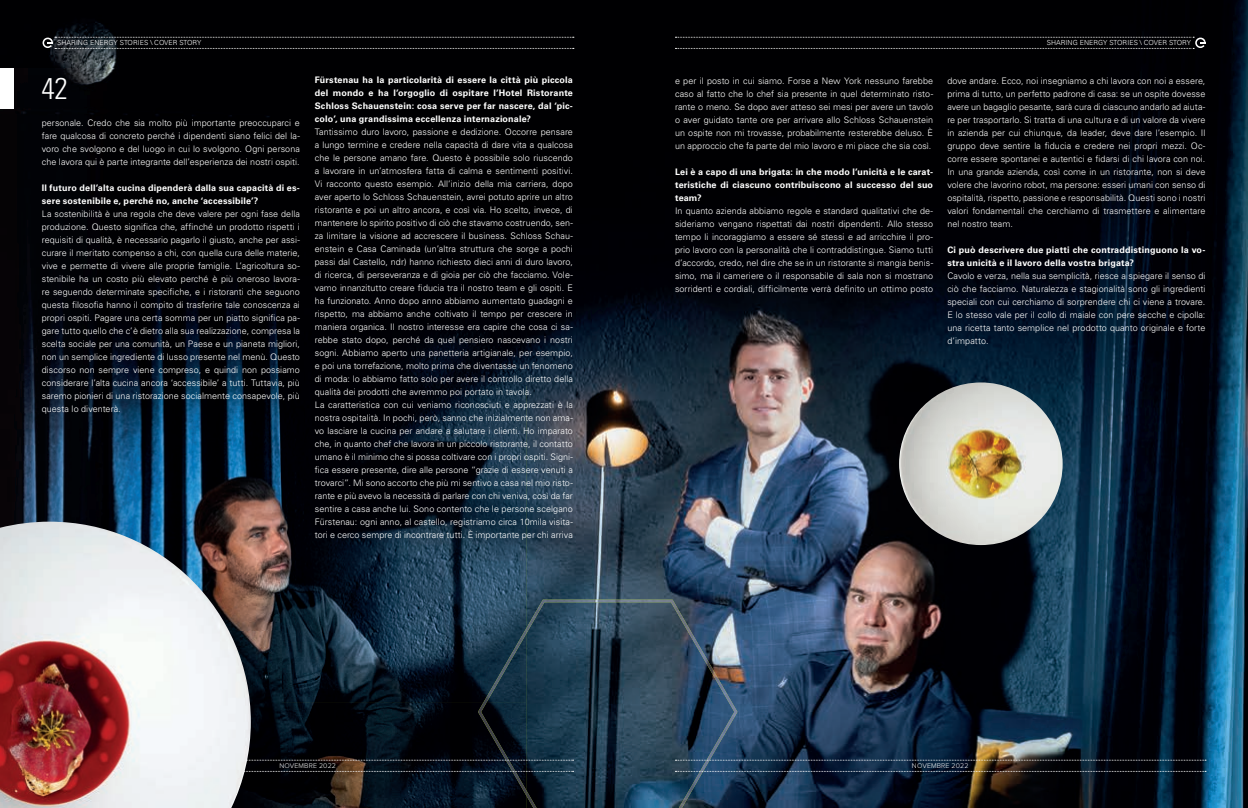
<style>
.page{position:relative;width:1248px;height:808px;background:#fff}
.page>*{position:absolute;margin:0;border:0;box-sizing:border-box;transform-origin:0 0}
.t1{font:300 condensed 30px "Univers LT Std";color:#fff}
.t2{font:300 9px/13px "Univers LT Std";letter-spacing:.005em;color:#fff;text-align:justify}
.t3{font:700 9px/13px "Univers LT Std";letter-spacing:.02em;color:#fff;text-align:justify}
.t4{font:300 7px "Univers LT Std";letter-spacing:.005em;color:#fff}
.t5{font:300 7px "Proxima Nova";letter-spacing:.02em;color:#fff}
</style>
<div class="page">
<img style="left:0;top:0;width:1247px;height:808px">
<img style="left:0;top:68px;width:526px;height:740px">
<svg style="left:675px;top:37px;width:530px;height:12px;background:#121214"></svg>
<svg style="left:43px;top:37px;width:531px;height:12px;background:#161619"></svg>
<img style="left:526px;top:600px;width:211px;height:208px">
<img style="left:478px;top:628px;width:48px;height:167px">
<div style="left:0;top:68px;width:14px;height:41px;background:#fff"></div>
<svg style="left:251px;top:760px;width:322px;height:1px"></svg>
<svg style="left:251px;top:771px;width:322px;height:1px"></svg>
<svg style="left:675px;top:760px;width:530px;height:1px"></svg>
<svg style="left:675px;top:771px;width:530px;height:1px"></svg>
<img style="left:0;top:522px;width:251px;height:286px">
<img style="left:899px;top:382px;width:163px;height:163px">
<p class="t4" style="left:57px;top:39px;width:146px">SHARING ENERGY STORIES \ COVER STORY</p>
<p class="t4" style="left:1046px;top:39px;width:146px">SHARING ENERGY STORIES \ COVER STORY</p>
<h1 class="t1" style="left:42px;top:71px;width:28px">42</h1>
<p class="t2" style="left:42px;top:116px;width:259px">personale. Credo che sia molto più importante preoccuparci e fare qualcosa di concreto perché i dipendenti siano felici del la&shy;voro che svolgono e del luogo in cui lo svolgono. Ogni persona che lavora qui è parte integrante dell’esperienza dei nostri ospiti.</p>
<p class="t3" style="left:42px;top:181px;width:259px">Il futuro dell’alta cucina dipenderà dalla sua capacità di es&shy;sere sostenibile e, perché no, anche ‘accessibile’?</p>
<p class="t2" style="left:42px;top:207px;width:259px">La sostenibilità è una regola che deve valere per ogni fase della produzione. Questo significa che, affinché un prodotto rispetti i requisiti di qualità, è necessario pagarlo il giusto, anche per assi&shy;curare il meritato compenso a chi, con quella cura delle materie, vive e permette di vivere alle proprie famiglie. L’agricoltura so&shy;stenibile ha un costo più elevato perché è più oneroso lavora&shy;re seguendo determinate specifiche, e i ristoranti che seguono questa filosofia hanno il compito di trasferire tale conoscenza ai propri ospiti. Pagare una certa somma per un piatto significa pa&shy;gare tutto quello che c’è dietro alla sua realizzazione, compresa la scelta sociale per una comunità, un Paese e un pianeta migliori, non un semplice ingrediente di lusso presente nel menù. Questo discorso non sempre viene compreso, e quindi non possiamo considerare l’alta cucina ancora ‘accessibile’ a tutti. Tuttavia, più saremo pionieri di una ristorazione socialmente consapevole, più questa lo diventerà.</p>
<p class="t3" style="left:315px;top:73px;width:259px">Fürstenau ha la particolarità di essere la città più piccola del mondo e ha l’orgoglio di ospitare l’Hotel Ristorante Schloss Schauenstein: cosa serve per far nascere, dal ‘pic&shy;colo’, una grandissima eccellenza internazionale?</p>
<p class="t2" style="left:315px;top:125px;width:259px;text-align:left">Tantissimo duro lavoro, passione e dedizione. Occorre pensare a lungo termine e credere nella capacità di dare vita a qualcosa che le persone amano fare. Questo è possibile solo riuscendo a lavorare in un’atmosfera fatta di calma e sentimenti positivi.<br>Vi racconto questo esempio. All’inizio della mia carriera, dopo aver aperto lo Schloss Schauenstein, avrei potuto aprire un altro ristorante e poi un altro ancora, e così via. Ho scelto, invece, di mantenere lo spirito positivo di ciò che stavamo costruendo, sen&shy;za limitare la visione ad accrescere il business. Schloss Schau&shy;enstein e Casa Caminada (un’altra struttura che sorge a pochi passi dal Castello, ndr) hanno richiesto dieci anni di duro lavoro, di ricerca, di perseveranza e di gioia per ciò che facciamo. Vole&shy;vamo innanzitutto creare fiducia tra il nostro team e gli ospiti. E ha funzionato. Anno dopo anno abbiamo aumentato guadagni e rispetto, ma abbiamo anche coltivato il tempo per crescere in maniera organica. Il nostro interesse era capire che cosa ci sa&shy;rebbe stato dopo, perché da quel pensiero nascevano i nostri sogni. Abbiamo aperto una panetteria artigianale, per esempio, e poi una torrefazione, molto prima che diventasse un fenomeno di moda: lo abbiamo fatto solo per avere il controllo diretto della qualità dei prodotti che avremmo poi portato in tavola.<br>La caratteristica con cui veniamo riconosciuti e apprezzati è la nostra ospitalità. In pochi, però, sanno che inizialmente non ama&shy;vo lasciare la cucina per andare a salutare i clienti. Ho imparato che, in quanto chef che lavora in un piccolo ristorante, il contatto umano è il minimo che si possa coltivare con i propri ospiti. Signi&shy;fica essere presente, dire alle persone “grazie di essere venuti a trovarci”. Mi sono accorto che più mi sentivo a casa nel mio risto&shy;rante e più avevo la necessità di parlare con chi veniva, così da far sentire a casa anche lui. Sono contento che le persone scelgano Fürstenau: ogni anno, al castello, registriamo circa 10mila visita&shy;tori e cerco sempre di incontrare tutti. È importante per chi arriva</p>
<p class="t2" style="left:675px;top:74px;width:259px">e per il posto in cui siamo. Forse a New York nessuno farebbe caso al fatto che lo chef sia presente in quel determinato risto&shy;rante o meno. Se dopo aver atteso sei mesi per avere un tavolo o aver guidato tante ore per arrivare allo Schloss Schauenstein un ospite non mi trovasse, probabilmente resterebbe deluso. È un approccio che fa parte del mio lavoro e mi piace che sia così.</p>
<p class="t3" style="left:675px;top:165px;width:259px">Lei è a capo di una brigata: in che modo l’unicità e le carat&shy;teristiche di ciascuno contribuiscono al successo del suo team?</p>
<p class="t2" style="left:675px;top:204px;width:259px">In quanto azienda abbiamo regole e standard qualitativi che de&shy;sideriamo vengano rispettati dai nostri dipendenti. Allo stesso tempo li incoraggiamo a essere sé stessi e ad arricchire il pro&shy;prio lavoro con la personalità che li contraddistingue. Siamo tutti d’accordo, credo, nel dire che se in un ristorante si mangia benis&shy;simo, ma il cameriere o il responsabile di sala non si mostrano sorridenti e cordiali, difficilmente verrà definito un ottimo posto</p>
<p class="t2" style="left:947px;top:74px;width:259px">dove andare. Ecco, noi insegniamo a chi lavora con noi a essere, prima di tutto, un perfetto padrone di casa: se un ospite dovesse avere un bagaglio pesante, sarà cura di ciascuno andarlo ad aiuta&shy;re per trasportarlo. Si tratta di una cultura e di un valore da vivere in azienda per cui chiunque, da leader, deve dare l’esempio. Il gruppo deve sentire la fiducia e credere nei propri mezzi. Oc&shy;corre essere spontanei e autentici e fidarsi di chi lavora con noi.<br>In una grande azienda, così come in un ristorante, non si deve volere che lavorino robot, ma persone: esseri umani con senso di ospitalità, rispetto, passione e responsabilità. Questi sono i nostri valori fondamentali che cerchiamo di trasmettere e alimentare nel nostro team.</p>
<p class="t3" style="left:947px;top:243px;width:259px">Ci può descrivere due piatti che contraddistinguono la vo&shy;stra unicità e il lavoro della vostra brigata?</p>
<p class="t2" style="left:947px;top:269px;width:259px">Cavolo e verza, nella sua semplicità, riesce a spiegare il senso di ciò che facciamo. Naturalezza e stagionalità sono gli ingredienti speciali con cui cerchiamo di sorprendere chi ci viene a trovare.<br>E lo stesso vale per il collo di maiale con pere secche e cipolla: una ricetta tanto semplice nel prodotto quanto originale e forte d’impatto.</p>
<p class="t5" style="left:279px;top:763px;width:58px">NOVEMBRE 2022</p>
<p class="t5" style="left:911px;top:763px;width:58px">NOVEMBRE 2022</p>
</div>
